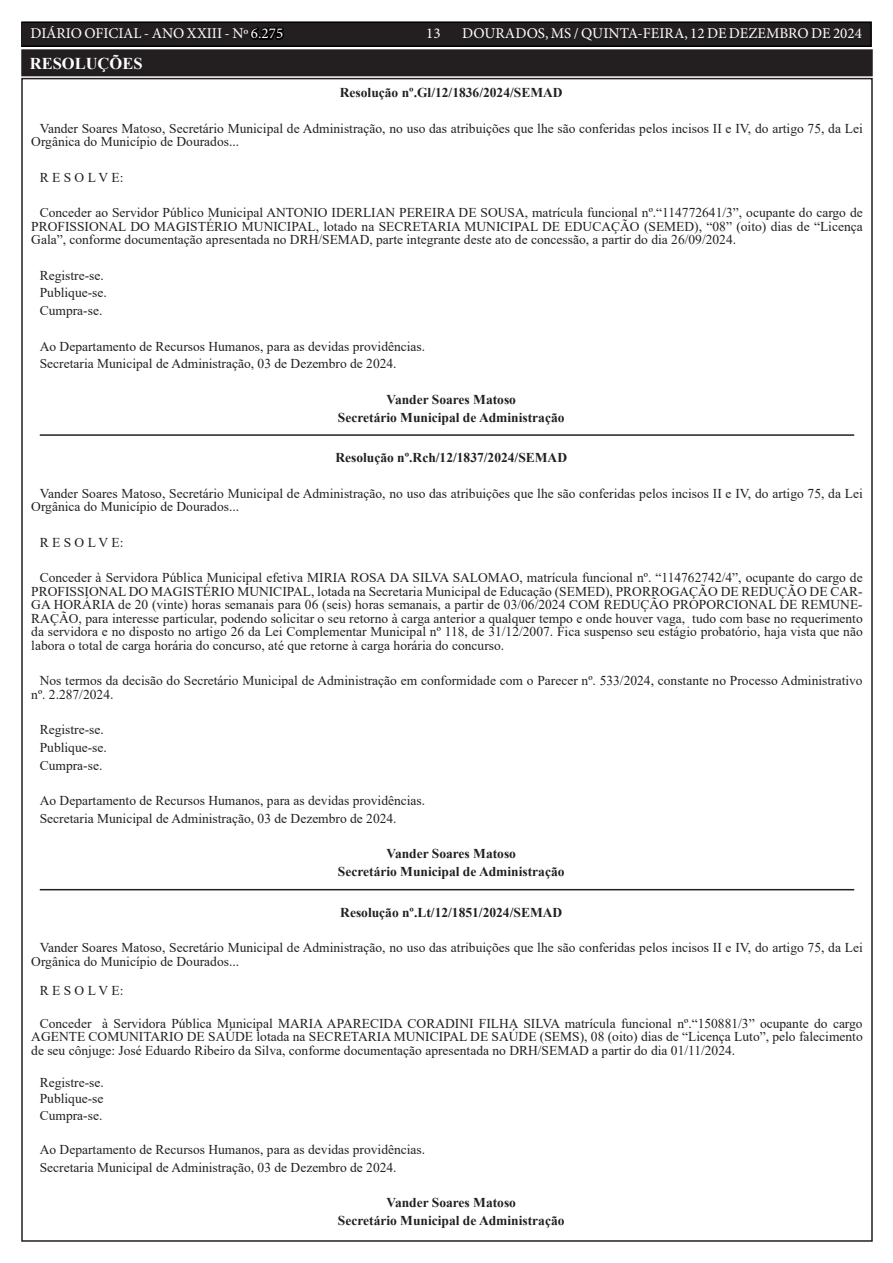
<style>
.page{position:relative;width:893px;height:1263px;background:#fff}
.page>*{position:absolute;margin:0;border:0;box-sizing:border-box;transform-origin:0 0}
.TEXTO{font:700 16.5px "Times New Roman";color:#fff}
.t1{font:15px "Minion Pro";color:#fff}
.TEXTO-2{font:13.5px/13.5px "Times New Roman";color:#231f20}
.TEXTO-3{font:700 13.5px "Times New Roman";color:#231f20}
.s1{color:#000}
</style>
<div class="page">
<div style="left:21px;top:22px;width:850px;height:24px;background:#231f20"></div>
<div style="left:21px;top:21px;width:851px;height:26px;border:2px solid #000"></div>
<hr style="left:40px;top:434px;width:814px;height:2px;background:#231f20">
<hr style="left:40px;top:889px;width:814px;height:1px;background:#231f20">
<div style="left:23px;top:51px;width:848px;height:23px;background:#231f20"></div>
<div style="left:21px;top:49px;width:852px;height:27px;border:4px solid #231f20"></div>
<p class="t1" style="left:31px;top:24px;width:254px">DIÁRIO OFICIAL - ANO XXIII - Nº <span class="s1">6.275</span></p>
<p class="t1" style="left:426px;top:24px;width:16px">13</p>
<p class="t1" style="left:462px;top:24px;width:401px">DOURADOS, MS / QUINTA-FEIRA, 12 DE DEZEMBRO DE 2024</p>
<p class="TEXTO" style="left:30px;top:52px;width:114px">RESOLUÇÕES</p>
<p class="TEXTO-3" style="left:340px;top:83px;width:224px">Resolução nº.Gl/12/1836/2024/SEMAD</p>
<p class="TEXTO-2" style="left:31px;top:121px;width:833px;text-indent:9px">Vander Soares Matoso, Secretário Municipal de Administração, no uso das atribuições que lhe são conferidas pelos incisos II e IV, do artigo 75, da Lei<br>Orgânica do Município de Dourados...</p>
<p class="TEXTO-2" style="left:40px;top:170px;width:85px">R E S O L V E:</p>
<p class="TEXTO-2" style="left:31px;top:205px;width:833px;text-align:justify;text-indent:9px">Conceder ao Servidor Público Municipal ANTONIO IDERLIAN PEREIRA DE SOUSA, matrícula funcional nº.“114772641/3”, ocupante do cargo de PROFISSIONAL DO MAGISTÉRIO MUNICIPAL, lotado na SECRETARIA MUNICIPAL DE EDUCAÇÃO (SEMED), “08” (oito) dias de “Licença Gala”, conforme documentação apresentada no DRH/SEMAD, parte integrante deste ato de concessão, a partir do dia 26/09/2024.</p>
<p class="TEXTO-2" style="left:40px;top:268px;width:66px">Registre-se.</p>
<p class="TEXTO-2" style="left:40px;top:286px;width:69px">Publique-se.</p>
<p class="TEXTO-2" style="left:40px;top:303px;width:64px">Cumpra-se.</p>
<p class="TEXTO-2" style="left:40px;top:339px;width:387px">Ao Departamento de Recursos Humanos, para as devidas providências.</p>
<p class="TEXTO-2" style="left:40px;top:357px;width:358px">Secretaria Municipal de Administração, 03 de Dezembro de 2024.</p>
<p class="TEXTO-3" style="left:386px;top:390px;width:131px">Vander Soares Matoso</p>
<p class="TEXTO-3" style="left:338px;top:407px;width:228px">Secretário Municipal de Administração</p>
<p class="TEXTO-3" style="left:335px;top:448px;width:233px">Resolução nº.Rch/12/1837/2024/SEMAD</p>
<p class="TEXTO-2" style="left:31px;top:486px;width:833px;text-indent:9px">Vander Soares Matoso, Secretário Municipal de Administração, no uso das atribuições que lhe são conferidas pelos incisos II e IV, do artigo 75, da Lei<br>Orgânica do Município de Dourados...</p>
<p class="TEXTO-2" style="left:40px;top:535px;width:85px">R E S O L V E:</p>
<p class="TEXTO-2" style="left:31px;top:570px;width:833px;text-align:justify;text-indent:9px">Conceder à Servidora Pública Municipal efetiva MIRIA ROSA DA SILVA SALOMAO, matrícula funcional nº. “114762742/4”, ocupante do cargo de PROFISSIONAL DO MAGISTÉRIO MUNICIPAL, lotada na Secretaria Municipal de Educação (SEMED), PRORROGAÇÃO DE REDUÇÃO DE CAR-GA HORÁRIA de 20 (vinte) horas semanais para 06 (seis) horas semanais, a partir de 03/06/2024 COM REDUÇÃO PROPORCIONAL DE REMUNE-RAÇÃO, para interesse particular, podendo solicitar o seu retorno à carga anterior a qualquer tempo e onde houver vaga, tudo com base no requerimento da servidora e no disposto no artigo 26 da Lei Complementar Municipal nº 118, de 31/12/2007. Fica suspenso seu estágio probatório, haja vista que não labora o total de carga horária do concurso, até que retorne à carga horária do concurso.</p>
<p class="TEXTO-2" style="left:31px;top:673px;width:833px;text-indent:9px">Nos termos da decisão do Secretário Municipal de Administração em conformidade com o Parecer nº. 533/2024, constante no Processo Administrativo nº. 2.287/2024.</p>
<p class="TEXTO-2" style="left:40px;top:722px;width:66px">Registre-se.</p>
<p class="TEXTO-2" style="left:40px;top:740px;width:69px">Publique-se.</p>
<p class="TEXTO-2" style="left:40px;top:758px;width:64px">Cumpra-se.</p>
<p class="TEXTO-2" style="left:40px;top:793px;width:387px">Ao Departamento de Recursos Humanos, para as devidas providências.</p>
<p class="TEXTO-2" style="left:40px;top:811px;width:358px">Secretaria Municipal de Administração, 03 de Dezembro de 2024.</p>
<p class="TEXTO-3" style="left:386px;top:844px;width:131px">Vander Soares Matoso</p>
<p class="TEXTO-3" style="left:338px;top:862px;width:228px">Secretário Municipal de Administração</p>
<p class="TEXTO-3" style="left:340px;top:902px;width:223px">Resolução nº.Lt/12/1851/2024/SEMAD</p>
<p class="TEXTO-2" style="left:31px;top:940px;width:833px;text-indent:9px">Vander Soares Matoso, Secretário Municipal de Administração, no uso das atribuições que lhe são conferidas pelos incisos II e IV, do artigo 75, da Lei<br>Orgânica do Município de Dourados...</p>
<p class="TEXTO-2" style="left:40px;top:983px;width:85px">R E S O L V E:</p>
<p class="TEXTO-2" style="left:31px;top:1016px;width:833px;text-align:justify;text-indent:9px">Conceder à Servidora Pública Municipal MARIA APARECIDA CORADINI FILHA SILVA matrícula funcional nº.“150881/3” ocupante do cargo AGENTE COMUNITARIO DE SAÚDE lotada na SECRETARIA MUNICIPAL DE SAÚDE (SEMS), 08 (oito) dias de “Licença Luto”, pelo falecimento de seu cônjuge: José Eduardo Ribeiro da Silva, conforme documentação apresentada no DRH/SEMAD a partir do dia 01/11/2024.</p>
<p class="TEXTO-2" style="left:40px;top:1075px;width:66px">Registre-se.</p>
<p class="TEXTO-2" style="left:40px;top:1092px;width:65px">Publique-se</p>
<p class="TEXTO-2" style="left:40px;top:1108px;width:64px">Cumpra-se.</p>
<p class="TEXTO-2" style="left:40px;top:1142px;width:387px">Ao Departamento de Recursos Humanos, para as devidas providências.</p>
<p class="TEXTO-2" style="left:40px;top:1160px;width:358px">Secretaria Municipal de Administração, 03 de Dezembro de 2024.</p>
<p class="TEXTO-3" style="left:386px;top:1193px;width:131px">Vander Soares Matoso</p>
<p class="TEXTO-3" style="left:338px;top:1210px;width:228px">Secretário Municipal de Administração</p>
</div>
